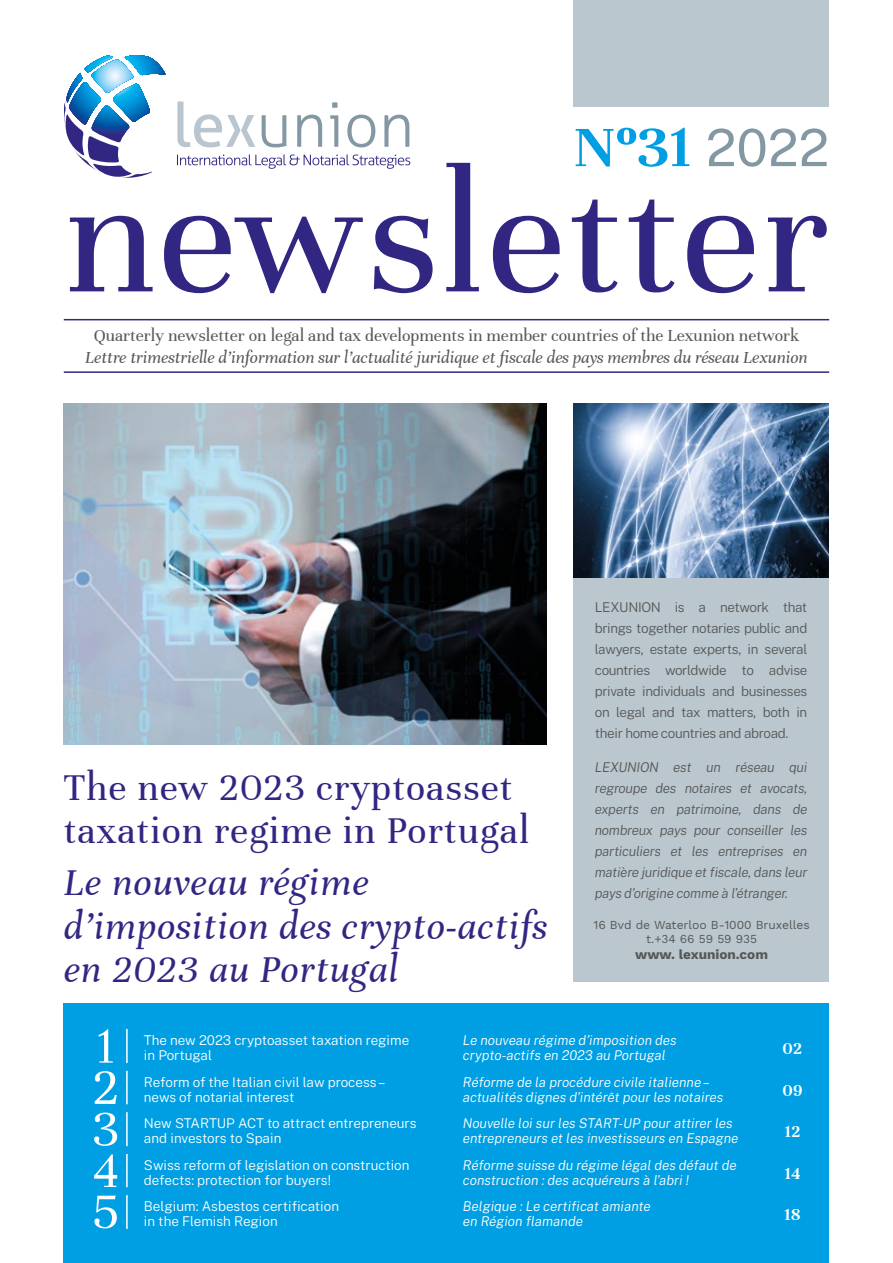
<style>
.page{position:relative;width:893px;height:1263px;background:#fff}
.page>*{position:absolute;margin:0;border:0;box-sizing:border-box;transform-origin:0 0}
.t1{font:175.8px "Unna";letter-spacing:.01em;color:#312783}
.t2{font:700 62.25px "Unna";color:#009fe3}
.t3{font:italic 40.5px/43.5px "Unna";letter-spacing:.025em;color:#312783}
.t4{font:40.5px/43.5px "Unna";letter-spacing:.025em;color:#312783}
.t5{font:italic 18px "Unna";color:#575756}
.t6{font:18px "Unna";color:#575756}
.t7{font:700 18px "Unna";letter-spacing:.025em;color:#fff}
.t8{font:italic 100 13.5px/15px "Public Sans";color:#fff}
.t9{font:100 13.5px/15px "Public Sans";color:#fff}
.t10{font:italic 100 13.5px/21px "Public Sans";letter-spacing:-.02em;color:#575756;text-align:justify}
.t11{font:100 13.5px/21px "Public Sans";letter-spacing:-.025em;color:#575756;text-align:justify}
.t12{font:700 13.5px "Work Sans";color:#575756}
.t13{font:12px/14.4px "Work Sans";color:#575756;text-align:center}
.s1{font-family:"Public Sans";font-weight:100;font-size:51.45px;color:#8498a3}
</style>
<div class="page">
<img style="left:64px;top:404px;width:482px;height:340px">
<hr style="left:64px;top:319px;width:765px;height:1px;background:#312783">
<hr style="left:64px;top:371px;width:765px;height:2px;background:#312783">
<div style="left:573px;top:0;width:256px;height:106px;background:#bac7cf"></div>
<svg style="left:177px;top:101px;width:78px;height:46px"></svg>
<svg style="left:262px;top:115px;width:24px;height:32px"></svg>
<svg style="left:297px;top:115px;width:25px;height:32px"></svg>
<svg style="left:330px;top:102px;width:8px;height:45px"></svg>
<svg style="left:347px;top:115px;width:28px;height:32px"></svg>
<svg style="left:384px;top:115px;width:25px;height:32px"></svg>
<svg style="left:177px;top:154px;width:233px;height:15px"></svg>
<svg style="left:64px;top:55px;width:101px;height:70px"></svg>
<div style="left:63px;top:1003px;width:765px;height:260px;background:#009fe3"></div>
<hr style="left:126px;top:1029px;width:2px;height:34px;background:#fff">
<hr style="left:126px;top:1070px;width:2px;height:34px;background:#fff">
<hr style="left:126px;top:1112px;width:2px;height:34px;background:#fff">
<hr style="left:126px;top:1154px;width:2px;height:33px;background:#fff">
<hr style="left:126px;top:1195px;width:2px;height:34px;background:#fff">
<svg style="left:99px;top:1029px;width:14px;height:33px"></svg>
<svg style="left:95px;top:1071px;width:22px;height:33px"></svg>
<svg style="left:94px;top:1112px;width:23px;height:34px"></svg>
<svg style="left:94px;top:1154px;width:23px;height:33px"></svg>
<svg style="left:94px;top:1195px;width:23px;height:33px"></svg>
<img style="left:573px;top:404px;width:256px;height:174px">
<div style="left:573px;top:578px;width:255px;height:404px;background:#bac7cf"></div>
<h2 class="t2" style="left:573px;top:111px;width:257px">Nº31 <span class="s1">2022</span></h2>
<h1 class="t1" style="left:64px;top:137px;width:767px">newsletter</h1>
<h3 class="t6" style="left:94px;top:326px;width:707px">Quarterly newsletter on legal and tax developments in member countries of the Lexunion network</h3>
<h3 class="t5" style="left:85px;top:347px;width:724px">Lettre trimestrielle d’information sur l’actualité juridique et fiscale des pays membres du réseau Lexunion</h3>
<h3 class="t4" style="left:64px;top:766px;width:467px">The new 2023 cryptoasset taxation regime in Portugal</h3>
<h3 class="t3" style="left:64px;top:861px;width:485px">Le nouveau régime d’imposition des crypto-actifs en 2023 au Portugal</h3>
<p class="t11" style="left:595px;top:596px;width:214px">LEXUNION is a network that brings together notaries public and lawyers, estate experts, in several countries worldwide to advise private individuals and businesses on legal and tax matters, both in their home countries and abroad.</p>
<p class="t10" style="left:595px;top:756px;width:214px">LEXUNION est un réseau qui regroupe des notaires et avocats, experts en patrimoine, dans de nombreux pays pour conseiller les particuliers et les entreprises en matière juridique et fiscale, dans leur pays d’origine comme à l’étranger.</p>
<p class="t13" style="left:594px;top:918px;width:218px">16 Bvd de Waterloo B-1000 Bruxelles t.+34 66 59 59 935</p>
<p class="t12" style="left:635px;top:947px;width:135px">www. lexunion.com</p>
<p class="t9" style="left:144px;top:1032px;width:267px">The new 2023 cryptoasset taxation regime in Portugal</p>
<p class="t8" style="left:463px;top:1032px;width:215px">Le nouveau régime d’imposition des crypto-actifs en 2023 au Portugal</p>
<h3 class="t7" style="left:783px;top:1038px;width:21px">02</h3>
<p class="t9" style="left:144px;top:1073px;width:243px">Reform of the Italian civil law process – news of notarial interest</p>
<p class="t8" style="left:463px;top:1074px;width:262px">Réforme de la procédure civile italienne – actualités dignes d’intérêt pour les notaires</p>
<h3 class="t7" style="left:783px;top:1080px;width:21px">09</h3>
<p class="t9" style="left:144px;top:1115px;width:274px">New STARTUP ACT to attract entrepreneurs and investors to Spain</p>
<p class="t8" style="left:463px;top:1115px;width:277px">Nouvelle loi sur les START-UP pour attirer les entrepreneurs et les investisseurs en Espagne</p>
<h3 class="t7" style="left:784px;top:1121px;width:18px">12</h3>
<p class="t9" style="left:144px;top:1156px;width:267px">Swiss reform of legislation on construction defects: protection for buyers!</p>
<p class="t8" style="left:463px;top:1157px;width:275px">Réforme suisse du régime légal des défaut de construction : des acquéreurs à l’abri !</p>
<h3 class="t7" style="left:784px;top:1163px;width:17px">14</h3>
<p class="t9" style="left:144px;top:1198px;width:197px">Belgium: Asbestos certification in the Flemish Region</p>
<p class="t8" style="left:463px;top:1198px;width:189px">Belgique : Le certificat amiante en Région flamande</p>
<h3 class="t7" style="left:784px;top:1204px;width:18px">18</h3>
</div>
